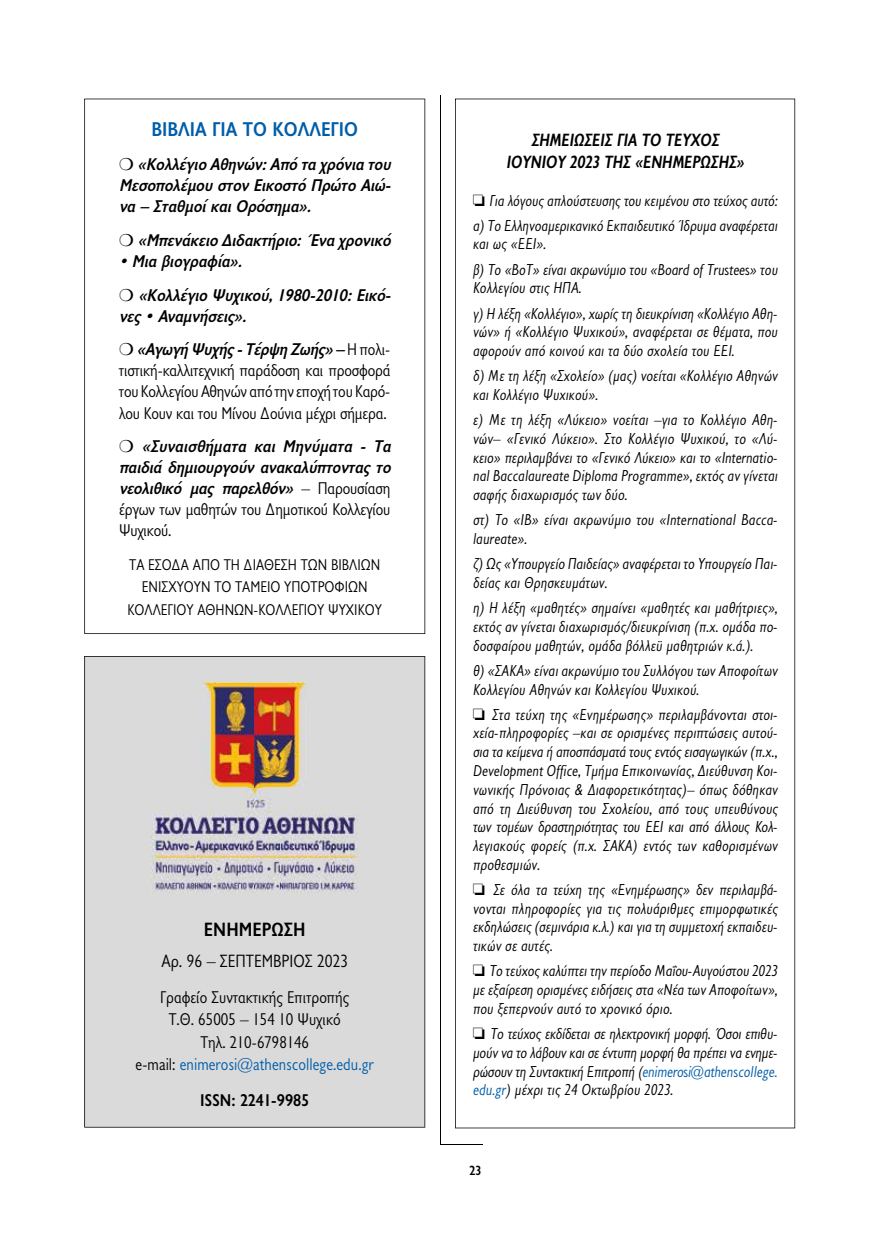
<style>
.page{position:relative;width:893px;height:1234px;background:#fff}
.page>*{position:absolute;margin:0;border:0;box-sizing:border-box;transform-origin:0 0}
.t1{font:700 20.25px "Gill Sans Hel SCOS";color:#005da9}
.t2{font:700 19.5px "Gill Sans Hel SCOS";color:#000}
.t3{font:italic 700 18px/21.6px "Gill Sans Hel Semi Condenced";color:#000;text-align:center}
.t4{font:18px "Gill Sans Hel SCOS";color:#000}
.t5{font:italic 700 17.25px/21px "Gill Sans Hel SCOS";color:#000}
.t6{font:17.25px/22.5px "Gill Sans Hel SCOS";color:#000;text-align:center}
.t7{font:700 17.25px "Gill Sans Hel SCOS";color:#000}
.t8{font:italic 16.05px/18.8px "Gill Sans Hel Semi Condenced";letter-spacing:.02em;color:#000}
.t9{font:15.75px/22.2px "Gill Sans Hel SCOS";color:#000;text-align:center}
.t10{font:700 13.5px "Gill Sans Hel SCOS";color:#000}
.s1{font-weight:400;font-style:normal}
.s2{color:#005da9}
</style>
<div class="page">
<hr style="left:440px;top:1144px;width:43px;height:1px;background:#000">
<hr style="left:440px;top:96px;width:1px;height:1048px;background:#000">
<svg style="left:455px;top:99px;width:340px;height:1029px"></svg>
<div style="left:84px;top:656px;width:341px;height:471px;background:#dadada"></div>
<img style="left:151px;top:682px;width:207px;height:213px">
<svg style="left:84px;top:99px;width:341px;height:535px"></svg>
<p class="t1" style="left:151px;top:118px;width:208px">ΒΙΒΛΙΑ ΓΙΑ ΤΟ ΚΟΛΛΕΓΙΟ</p>
<p class="t5" style="left:119px;top:154px;width:277px;text-align:justify">❍ «Κολλέγιο Αθηνών:Από τα χρόνια του Μεσοπολέμου στονΕικοστό Πρώτο Αιώ&shy;να – Σταθμοί καιΟρόσημα».</p>
<p class="t5" style="left:119px;top:230px;width:277px">❍ «Μπενάκειο Διδακτήριο: Ένα χρονικό</p>
<p class="t5" style="left:119px;top:244px;width:277px;line-height:33.8px">• Μια βιογραφία».<br>❍ «Κολλέγιο Ψυχικού,1980-2010:Εικό-</p>
<p class="t5" style="left:119px;top:299px;width:273px;line-height:33.8px">νες• Αναμνήσεις».<br>❍ «Αγωγή Ψυχής-Τέρψη Ζωής»– <span class="s1">Η π ο λ ι -</span></p>
<p class="t6" style="left:119px;top:360px;width:273px;line-height:21px;text-align:justify">τιστική-καλλιτεχνική παράδοση και προσφορά του Κολλεγίου Αθηνών από την εποχή του Καρό&shy;λου Κουν και του Μίνου Δούνια μέχρι σήμερα.</p>
<p class="t5" style="left:119px;top:436px;width:277px">❍ «Συναισθήματα και Μηνύματα - Τα παιδιά δημιουργούν ανακαλύπτοντας το νεολιθικό μας παρελθόν» <span class="s1">– Π α ρ ο υ σ ί α σ η έργων των μαθητών του Δημοτικού Κολλεγίου<br>Ψυχικού.</span></p>
<p class="t9" style="left:128px;top:553px;width:256px">ΤΑ ΕΣΟΔΑ ΑΠΟ ΤΗ ΔΙΑΘΕΣΗ ΤΩΝ ΒΙΒΛΙΩΝ<br>ΕΝΙΣΧΥΟΥΝ ΤΟ ΤΑΜΕΙΟ ΥΠΟΤΡΟΦΙΩΝ<br>ΚΟΛΛΕΓΙΟΥ ΑΘΗΝΩΝ-ΚΟΛΛΕΓΙΟΥ ΨΥΧΙΚΟΥ</p>
<p class="t2" style="left:204px;top:918px;width:103px">ENHMEPΩΣH</p>
<p class="t4" style="left:161px;top:951px;width:188px">Aρ. 96 – ΣΕΠΤΕΜΒΡΙΟΣ 2023</p>
<p class="t6" style="left:136px;top:985px;width:240px">Γραφείο Συντακτικής Επιτροπής<br>T.Θ. 65005 – 154 10 Ψυχικό<br>Tηλ. 210-6798146<br>e-mail: <span class="s2">enimerosi@athenscollege.edu.gr</span></p>
<p class="t7" style="left:200px;top:1089px;width:111px">ISSN: 2241-9985</p>
<p class="t3" style="left:506px;top:129px;width:239px">ΣΗΜΕΙΩΣΕΙΣ ΓΙΑ ΤΟ ΤΕΥΧΟΣ<br>ΙΟΥΝΙΟΥ 2023 ΤΗΣ «ΕΝΗΜΕΡΩΣΗΣ»</p>
<p class="t8" style="left:473px;top:187px;width:306px;line-height:25.2px">□ Για λόγους απλούστευσης του κειμένου στο τεύχος αυτό: α) Το Ελληνοαμερικανικό Εκπαιδευτικό Ίδρυμα αναφέρεται</p>
<p class="t8" style="left:473px;top:231px;width:306px;line-height:25.2px">και ως «ΕΕΙ».<br>β) Το «ΒοΤ» είναι ακρωνύμιο του «Board of Trustees» του</p>
<p class="t8" style="left:473px;top:275px;width:306px;line-height:25.2px">Κολλεγίου στις ΗΠΑ.<br>γ) Η λέξη «Κολλέγιο», χωρίς τη διευκρίνιση «Κολλέγιο Αθη-</p>
<p class="t8" style="left:473px;top:322px;width:306px">νών» ή «Κολλέγιο Ψυχικού», αναφέρεται σε θέματα, που αφορούν από κοινού και τα δύο σχολεία του ΕΕΙ.</p>
<p class="t8" style="left:473px;top:366px;width:306px">δ) Με τη λέξη «Σχολείο» (μας) νοείται «Κολλέγιο Αθηνών και Κολλέγιο Ψυχικού».</p>
<p class="t8" style="left:473px;top:410px;width:306px;text-align:justify">ε) Με τη λέξη «Λύκειο» νοείται –για το Κολλέγιο Αθη&shy;νών– «Γενικό Λύκειο». Στο Κολλέγιο Ψυχικού, το «Λύ&shy;κειο» περιλαμβάνει το «Γενικό Λύκειο» και το «Internatio&shy;nal Baccalaureate Diploma Programme», εκτός αν γίνεται σαφής διαχωρισμός των δύο.</p>
<p class="t8" style="left:473px;top:510px;width:306px">στ) Το «ΙΒ» είναι ακρωνύμιο του «International Bacca&shy;laureate».</p>
<p class="t8" style="left:473px;top:554px;width:306px">ζ) Ως «Υπουργείο Παιδείας» αναφέρεται το Υπουργείο Παι&shy;δείας και Θρησκευμάτων.</p>
<p class="t8" style="left:473px;top:597px;width:306px;text-align:justify">η) Η λέξη «μαθητές» σημαίνει «μαθητές και μαθήτριες», εκτός αν γίνεται διαχωρισμός/διευκρίνιση (π.χ. ομάδα πο&shy;δοσφαίρου μαθητών, ομάδα βόλλεϋ μαθητριών κ.ά.).</p>
<p class="t8" style="left:473px;top:660px;width:306px">θ) «ΣΑΚΑ» είναι ακρωνύμιο του Συλλόγου των Αποφοίτων<br>Κολλεγίου Αθηνών και Κολλεγίου Ψυχικού.</p>
<p class="t8" style="left:473px;top:704px;width:306px;text-align:justify">□ Στα τεύχη της «Ενημέρωσης» περιλαμβάνονται στοι&shy;χεία-πληροφορίες –και σε ορισμένες περιπτώσεις αυτού&shy;σια τα κείμενα ή αποσπάσματά τους εντός εισαγωγικών (π.χ., Development Office, Τμήμα Επικοινωνίας, Διεύθυνση Κοι&shy;νωνικής Πρόνοιας &amp; Διαφορετικότητας)– όπως δόθηκαν από τη Διεύθυνση του Σχολείου, από τους υπευθύνους των τομέων δραστηριότητας του ΕΕΙ και από άλλους Κολ&shy;λεγιακούς φορείς (π.χ. ΣΑΚΑ) εντός των καθορισμένων προθεσμιών.</p>
<p class="t8" style="left:473px;top:879px;width:306px;text-align:justify">□ Σε όλα τα τεύχη της «Ενημέρωσης» δεν περιλαμβά&shy;νονται πληροφορίες για τις πολυάριθμες επιμορφωτικές εκδηλώσεις (σεμινάρια κ.λ.) και για τη συμμετοχή εκπαιδευ&shy;τικών σε αυτές.</p>
<p class="t8" style="left:473px;top:960px;width:306px;text-align:justify">□ Το τεύχος καλύπτει την περίοδο Μαΐου-Αυγούστου 2023 με εξαίρεση ορισμένες ειδήσεις στα «Νέα των Αποφοίτων», που ξεπερνούν αυτό το χρονικό όριο.</p>
<p class="t8" style="left:473px;top:1023px;width:306px;text-align:justify">□ Το τεύχος εκδίδεται σε ηλεκτρονική μορφή. Όσοι επιθυ&shy;μούν να το λάβουν και σε έντυπη μορφή θα πρέπει να ενημε&shy;ρώσουν τη Συντακτική Επιτροπή (<span class="s2">enimerosi@athenscollege. edu.gr</span>) μέχρι τις 24 Οκτωβρίου 2023.</p>
<p class="t10" style="left:469px;top:1162px;width:14px">23</p>
</div>
